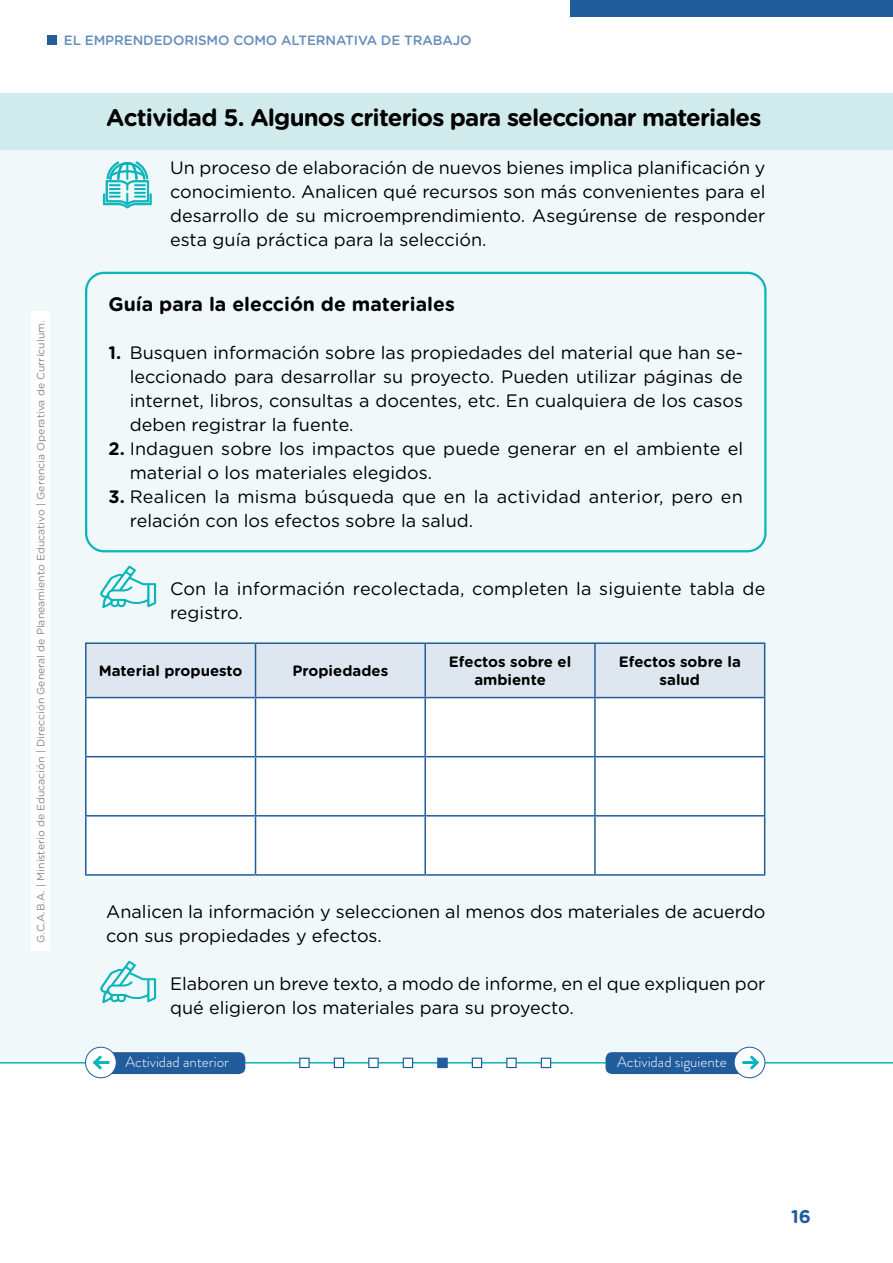
<style>
.page{position:relative;width:893px;height:1263px;background:#fff}
.page>*{position:absolute;margin:0;border:0;box-sizing:border-box;transform-origin:0 0}
.t1{font:700 24px "Gotham Rounded";letter-spacing:-.035em;color:#000}
.t2{font:700 19.5px "Gotham Rounded";color:#000}
.t3{font:700 18.3px "Gotham Rounded";color:#215d9d}
.t4{font:18px/24px "Gotham Rounded";color:#000}
.t5{font:700 15px/18px "Gotham Rounded";color:#000;text-align:center}
.t6{font:300 15px "Brandon Grotesque";color:#fff}
.t7{font:500 13.5px "Gotham Rounded";letter-spacing:-.01em;color:#648eba}
.t8{font:10.5px "Gotham Rounded";color:#878787}
.s1{font-weight:700}
</style>
<div class="page">
<div style="left:47px;top:35px;width:9px;height:10px;background:#215d9d"></div>
<div style="left:570px;top:0;width:323px;height:17px;background:#215d9d"></div>
<div style="left:0;top:93px;width:893px;height:59px;background:#d1eaec"></div>
<div style="left:0;top:150px;width:893px;height:96px;background:#f0f8f9"></div>
<div style="left:0;top:246px;width:893px;height:24px;background:#f0f8f9"></div>
<div style="left:0;top:270px;width:893px;height:24px;background:#f0f8f9"></div>
<div style="left:0;top:294px;width:893px;height:24px;background:#f0f8f9"></div>
<div style="left:0;top:318px;width:893px;height:24px;background:#f0f8f9"></div>
<div style="left:0;top:342px;width:893px;height:24px;background:#f0f8f9"></div>
<div style="left:0;top:366px;width:893px;height:24px;background:#f0f8f9"></div>
<div style="left:0;top:390px;width:893px;height:24px;background:#f0f8f9"></div>
<div style="left:0;top:414px;width:893px;height:24px;background:#f0f8f9"></div>
<div style="left:0;top:438px;width:893px;height:24px;background:#f0f8f9"></div>
<div style="left:0;top:462px;width:893px;height:24px;background:#f0f8f9"></div>
<div style="left:0;top:486px;width:893px;height:24px;background:#f0f8f9"></div>
<div style="left:0;top:510px;width:893px;height:24px;background:#f0f8f9"></div>
<div style="left:0;top:534px;width:893px;height:24px;background:#f0f8f9"></div>
<div style="left:0;top:549px;width:893px;height:87px;background:#f0f8f9"></div>
<div style="left:0;top:630px;width:893px;height:24px;background:#f0f8f9"></div>
<div style="left:0;top:654px;width:893px;height:24px;background:#f0f8f9"></div>
<div style="left:0;top:678px;width:893px;height:24px;background:#f0f8f9"></div>
<div style="left:0;top:702px;width:893px;height:24px;background:#f0f8f9"></div>
<div style="left:0;top:726px;width:893px;height:24px;background:#f0f8f9"></div>
<div style="left:0;top:750px;width:893px;height:24px;background:#f0f8f9"></div>
<div style="left:0;top:774px;width:893px;height:24px;background:#f0f8f9"></div>
<div style="left:0;top:798px;width:893px;height:24px;background:#f0f8f9"></div>
<div style="left:0;top:822px;width:893px;height:24px;background:#f0f8f9"></div>
<div style="left:0;top:846px;width:893px;height:50px;background:#f0f8f9"></div>
<div style="left:0;top:894px;width:893px;height:74px;background:#f0f8f9"></div>
<div style="left:0;top:966px;width:893px;height:48px;background:#f0f8f9"></div>
<div style="left:0;top:1014px;width:893px;height:24px;background:#f0f8f9"></div>
<div style="left:0;top:1038px;width:893px;height:24px;background:#f0f8f9"></div>
<div style="left:87px;top:644px;width:677px;height:53px;background:#dee7f0"></div>
<div style="left:87px;top:698px;width:677px;height:176px;background:#fff"></div>
<hr style="left:85px;top:698px;width:2px;height:58px;background:#215d9d">
<hr style="left:85px;top:757px;width:2px;height:58px;background:#215d9d">
<hr style="left:85px;top:816px;width:2px;height:58px;background:#215d9d">
<hr style="left:255px;top:698px;width:1px;height:58px;background:#215d9d">
<hr style="left:255px;top:757px;width:1px;height:58px;background:#215d9d">
<hr style="left:255px;top:816px;width:1px;height:58px;background:#215d9d">
<hr style="left:424px;top:698px;width:2px;height:58px;background:#215d9d">
<hr style="left:594px;top:698px;width:2px;height:58px;background:#215d9d">
<hr style="left:764px;top:698px;width:1px;height:58px;background:#215d9d">
<hr style="left:424px;top:757px;width:2px;height:58px;background:#215d9d">
<hr style="left:594px;top:757px;width:2px;height:58px;background:#215d9d">
<hr style="left:764px;top:757px;width:1px;height:58px;background:#215d9d">
<hr style="left:424px;top:816px;width:2px;height:58px;background:#215d9d">
<hr style="left:594px;top:816px;width:2px;height:58px;background:#215d9d">
<hr style="left:764px;top:816px;width:1px;height:58px;background:#215d9d">
<hr style="left:85px;top:756px;width:170px;height:1px;background:#215d9d">
<hr style="left:85px;top:815px;width:170px;height:1px;background:#215d9d">
<hr style="left:85px;top:874px;width:170px;height:2px;background:#215d9d">
<hr style="left:255px;top:756px;width:170px;height:1px;background:#215d9d">
<hr style="left:255px;top:815px;width:170px;height:1px;background:#215d9d">
<hr style="left:255px;top:874px;width:170px;height:2px;background:#215d9d">
<hr style="left:425px;top:756px;width:170px;height:1px;background:#215d9d">
<hr style="left:595px;top:756px;width:170px;height:1px;background:#215d9d">
<hr style="left:425px;top:815px;width:170px;height:1px;background:#215d9d">
<hr style="left:595px;top:815px;width:170px;height:1px;background:#215d9d">
<hr style="left:425px;top:874px;width:170px;height:2px;background:#215d9d">
<hr style="left:595px;top:874px;width:170px;height:2px;background:#215d9d">
<hr style="left:85px;top:642px;width:170px;height:2px;background:#215d9d">
<hr style="left:255px;top:642px;width:170px;height:2px;background:#215d9d">
<hr style="left:425px;top:642px;width:170px;height:2px;background:#215d9d">
<hr style="left:595px;top:642px;width:170px;height:2px;background:#215d9d">
<hr style="left:85px;top:644px;width:2px;height:53px;background:#215d9d">
<hr style="left:255px;top:644px;width:1px;height:53px;background:#215d9d">
<hr style="left:424px;top:644px;width:2px;height:53px;background:#215d9d">
<hr style="left:594px;top:644px;width:2px;height:53px;background:#215d9d">
<hr style="left:764px;top:644px;width:1px;height:53px;background:#215d9d">
<hr style="left:85px;top:697px;width:170px;height:1px;background:#215d9d">
<hr style="left:255px;top:697px;width:170px;height:1px;background:#215d9d">
<hr style="left:425px;top:697px;width:170px;height:1px;background:#215d9d">
<hr style="left:595px;top:697px;width:170px;height:1px;background:#215d9d">
<svg style="left:103px;top:161px;width:49px;height:48px"></svg>
<div style="left:85px;top:272px;width:681px;height:280px;border:2px solid #09b4bb;border-radius:18px"></div>
<svg style="left:99px;top:565px;width:58px;height:43px"></svg>
<svg style="left:99px;top:960px;width:58px;height:44px"></svg>
<hr style="left:0;top:1062px;width:893px;height:1px;background:#09b4bb">
<div style="left:299px;top:1058px;width:11px;height:10px;background:#fff;border:1px solid #215d9d"></div>
<div style="left:334px;top:1058px;width:10px;height:10px;background:#fff;border:1px solid #215d9d"></div>
<div style="left:368px;top:1058px;width:11px;height:10px;background:#fff;border:1px solid #215d9d"></div>
<div style="left:403px;top:1058px;width:10px;height:10px;background:#fff;border:1px solid #215d9d"></div>
<div style="left:472px;top:1058px;width:10px;height:10px;background:#fff;border:1px solid #215d9d"></div>
<div style="left:541px;top:1058px;width:10px;height:10px;background:#fff;border:1px solid #215d9d"></div>
<div style="left:437px;top:1058px;width:11px;height:10px;background:#215d9d;border:1px solid #215d9d"></div>
<div style="left:506px;top:1058px;width:11px;height:10px;background:#fff;border:1px solid #215d9d"></div>
<svg style="left:734px;top:1047px;width:31px;height:31px"></svg>
<div style="left:734px;top:1047px;width:31px;height:31px;border:1px solid #215d9d;border-radius:50%"></div>
<svg style="left:605px;top:1052px;width:156px;height:22px;background:#4077ac"></svg>
<svg style="left:86px;top:1047px;width:30px;height:31px"></svg>
<div style="left:85px;top:1047px;width:32px;height:31px;border:1px solid #215d9d;border-radius:50%"></div>
<svg style="left:91px;top:1052px;width:154px;height:22px;background:#3e75ab"></svg>
<div style="left:31px;top:312px;width:18px;height:639px;background:#fff"></div>
<p class="t7" style="left:64px;top:31px;width:409px">EL EMPRENDEDORISMO COMO ALTERNATIVA DE TRABAJO</p>
<p class="t8" style="left:34px;top:943px;width:624px;rotate:-90deg">G.C.A.B.A. | Ministerio de Educación | Dirección General de Planeamiento Educativo | Gerencia Operativa de Currículum.</p>
<h1 class="t1" style="left:106px;top:100px;width:657px">Actividad 5. Algunos criterios para seleccionar materiales</h1>
<p class="t4" style="left:170px;top:155px;width:597px;text-align:justify">Un proceso de elaboración de nuevos bienes implica planificación y conocimiento. Analicen qué recursos son más convenientes para el desarrollo de su microemprendimiento. Asegúrense de responder esta guía práctica para la selección.</p>
<p class="t2" style="left:109px;top:290px;width:348px">Guía para la elección de materiales</p>
<p class="t4" style="left:130px;top:340px;width:615px;text-align:justify;text-indent:-21px"><span class="s1">1.</span> Busquen información sobre las propiedades del material que han se&shy;leccionado para desarrollar su proyecto. Pueden utilizar páginas de internet, libros, consultas a docentes, etc. En cualquiera de los casos deben registrar la fuente.</p>
<p class="t4" style="left:130px;top:436px;width:615px;text-indent:-21px"><span class="s1">2.</span> Indaguen sobre los impactos que puede generar en el ambiente el material o los materiales elegidos.</p>
<p class="t4" style="left:130px;top:484px;width:615px;text-indent:-21px"><span class="s1">3.</span> Realicen la misma búsqueda que en la actividad anterior, pero en relación con los efectos sobre la salud.</p>
<p class="t4" style="left:170px;top:576px;width:597px">Con la información recolectada, completen la siguiente tabla de registro.</p>
<p class="t5" style="left:99px;top:661px;width:145px">Material propuesto</p>
<p class="t5" style="left:292px;top:661px;width:97px">Propiedades</p>
<p class="t5" style="left:449px;top:652px;width:124px">Efectos sobre el ambiente</p>
<p class="t5" style="left:619px;top:652px;width:124px">Efectos sobre la salud</p>
<p class="t4" style="left:106px;top:899px;width:661px">Analicen la información y seleccionen al menos dos materiales de acuerdo con sus propiedades y efectos.</p>
<p class="t4" style="left:170px;top:971px;width:597px">Elaboren un breve texto, a modo de informe, en el que expliquen por qué eligieron los materiales para su proyecto.</p>
<p class="t6" style="left:125px;top:1052px;width:105px">Actividad anterior</p>
<p class="t6" style="left:617px;top:1052px;width:111px">Actividad siguiente</p>
<p class="t3" style="left:791px;top:1203px;width:21px">16</p>
</div>
